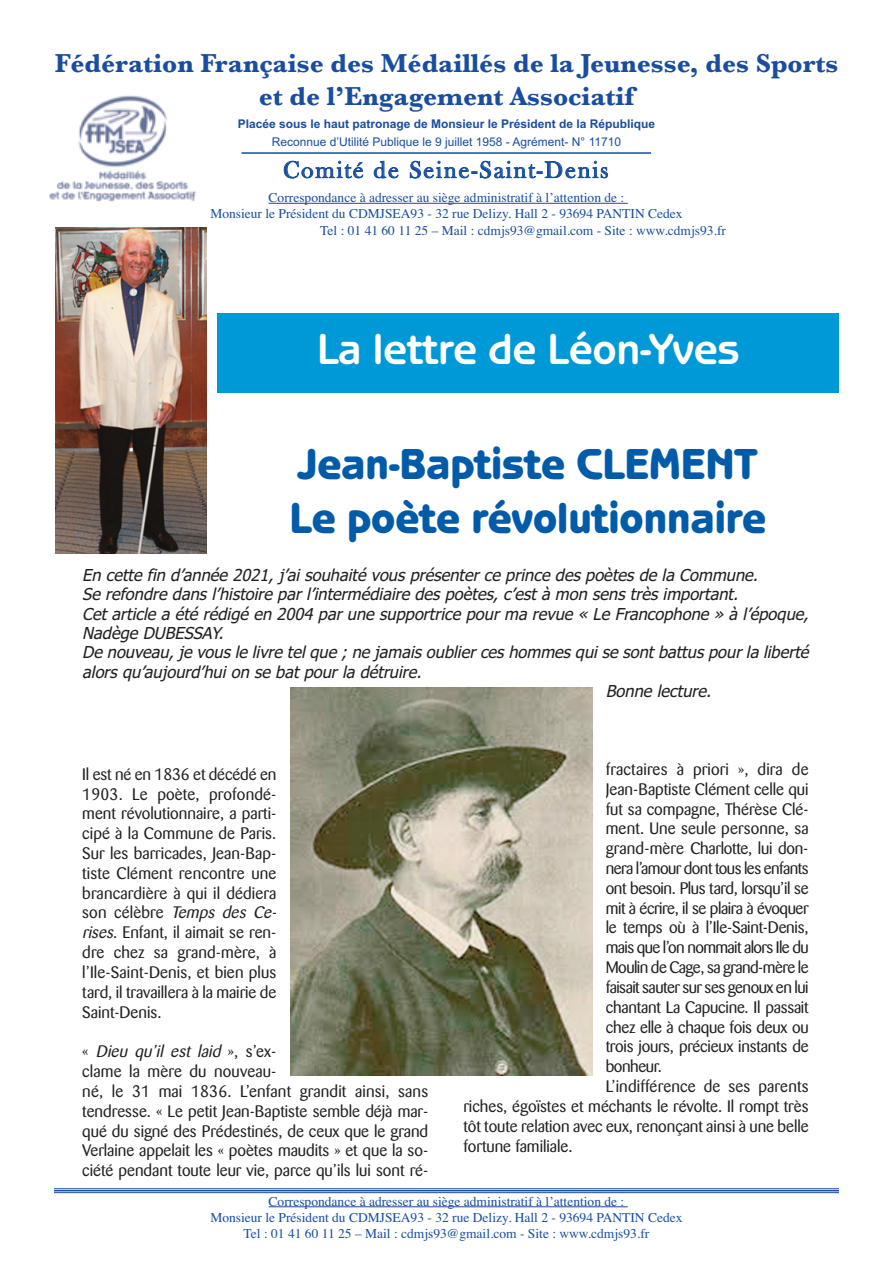
<style>
.page{position:relative;width:893px;height:1263px;background:#fff}
.page>*{position:absolute;margin:0;border:0;box-sizing:border-box;transform-origin:0 0}
.t1{font:800 45px/54.2px "Benguiat Got Md ITC";color:#015ba9}
.t2{font:700 45px "Benguiat Got ITC";color:#fff}
.t3{font:700 27px/32.4px "Baskerville";color:#184d9f;text-align:center}
.t4{font:24px "Bask Old Face";letter-spacing:.085em;color:#184d9f}
.t5{font:16.5px/19.8px "Barmeno";color:#231f20}
.t6{font:italic 16.5px "Tahoma";color:#231f20}
.t7{font:16.5px "Barmeno";letter-spacing:-.035em;color:#231f20}
.t8{font:16.5px "Barmeno";letter-spacing:-.025em;color:#231f20}
.t9{font:16.5px "Barmeno";letter-spacing:-.03em;color:#231f20}
.t10{font:13.5px/16.2px "Times";color:#184d9f;text-align:center}
.t11{font:700 12px "Arial";color:#184d9f}
.t12{font:12px "Arial";color:#184d9f}
.s1{font-style:italic}
</style>
<div class="page">
<hr style="left:269px;top:1206px;width:359px;height:1px;background:#184d9f">
<img style="left:49px;top:95px;width:147px;height:107px">
<hr style="left:269px;top:203px;width:359px;height:1px;background:#184d9f">
<hr style="left:54px;top:1188px;width:785px;height:1px;background:#184d9f">
<hr style="left:54px;top:1190px;width:785px;height:1px;background:#184d9f">
<hr style="left:54px;top:1192px;width:785px;height:1px;background:#184d9f">
<hr style="left:242px;top:152px;width:409px;height:2px;background:#184d9f">
<div style="left:218px;top:313px;width:621px;height:80px;background:#0099d8"></div>
<img style="left:55px;top:228px;width:151px;height:326px">
<img style="left:290px;top:687px;width:302px;height:389px">
<h2 class="t3" style="left:55px;top:47px;width:785px">Fédération Française des Médaillés de la Jeunesse, des Sports et de l’Engagement Associatif</h2>
<p class="t11" style="left:238px;top:116px;width:419px">Placée sous le haut patronage de Monsieur le Président de la République</p>
<p class="t12" style="left:272px;top:134px;width:351px">Reconnue d’Utilité Publique le 9 juillet 1958 - Agrément- N° 11710</p>
<h3 class="t4" style="left:283px;top:155px;width:327px">Comité de Seine-Saint-Denis</h3>
<p class="t10" style="left:269px;top:189px;width:357px">Correspondance à adresser au siège administratif à l’attention de :</p>
<p class="t10" style="left:210px;top:206px;width:474px">Monsieur le Président du CDMJSEA93 - 32 rue Delizy. Hall 2 - 93694 PANTIN Cedex</p>
<p class="t10" style="left:320px;top:222px;width:407px">Tel : 01 41 60 11 25 – Mail : cdmjs93@gmail.com - Site : www.cdmjs93.fr</p>
<h1 class="t2" style="left:317px;top:334px;width:424px">La lettre de Léon-Yves</h1>
<h1 class="t1" style="left:289px;top:442px;width:478px">Jean-Baptiste CLEMENT<br>Le poète révolutionnaire</h1>
<p class="t6" style="left:82px;top:565px;width:682px">En cette fin d’année 2021, j ’ai souhaité vous présenter ce prince des poètes de la Commune.</p>
<p class="t6" style="left:82px;top:585px;width:662px">Se refondre dans l’histoire par l’intermédiaire des poètes, c’est à mon sens très important.</p>
<p class="t6" style="left:82px;top:604px;width:732px">Cet article a été rédigé en 2004 par une supportrice pour ma revue « Le Francophone » à l’époque,</p>
<p class="t6" style="left:82px;top:624px;width:147px">Nadège DUBESSAY.</p>
<p class="t6" style="left:82px;top:643px;width:732px">De nouveau, je vous le livre tel que ; ne jamais oublier ces hommes qui se sont battus pour la liberté</p>
<p class="t6" style="left:82px;top:662px;width:345px">alors qu’aujourd’hui on se bat pour la détruire.</p>
<p class="t6" style="left:606px;top:682px;width:111px">Bonne lecture.</p>
<p class="t5" style="left:82px;top:765px;width:199px">Il est né en 1836 et décédé en<br>1903. Le poète, profondé&shy;ment révolutionnaire, a parti&shy;cipé à la Commune de Paris.<br>Sur les barricades, Jean-Bap&shy;tiste Clément rencontre une brancardière à qui il dédiera son célèbre <span class="s1">Temps des Ce&shy;rises</span>. Enfant, il aimait se ren&shy;dre chez sa grand-mère, à l’Ile-Saint-Denis, et bien plus tard, il travaillera à la mairie de<br>Saint-Denis.</p>
<p class="t5" style="left:82px;top:1043px;width:347px">« <span class="s1">Dieu qu’il est laid</span> » , s ’ex-<br>clame la mère du nouveau-<br>né, le 31 mai 1836. L’enfant grandit ainsi, sans tendresse. « Le petit Jean-Baptiste semble déjà mar&shy;qué du signé des Prédestinés, de ceux que le grand Verlaine appelait les « poètes maudits » et que la so&shy;ciété pendant toute leur vie, parce qu’ils lui sont ré-</p>
<p class="t5" style="left:606px;top:761px;width:204px">fractaires à priori », dira de</p>
<p class="t5" style="left:606px;top:780px;width:204px">Jean-Baptiste Clément celle qui</p>
<p class="t5" style="left:606px;top:800px;width:204px">fut sa compagne, Thérèse Clé-</p>
<p class="t5" style="left:606px;top:820px;width:204px">ment. Une seule personne, sa</p>
<p class="t5" style="left:606px;top:840px;width:204px">grand-mère Charlotte, lui don-</p>
<p class="t7" style="left:606px;top:861px;width:204px">nera l’amour dont tous les enfants</p>
<p class="t8" style="left:606px;top:881px;width:204px">ont besoin. Plus tard, lorsqu’il se</p>
<p class="t8" style="left:606px;top:901px;width:204px">mit à écrire, il se plaira à évoquer</p>
<p class="t5" style="left:606px;top:919px;width:204px">le temps où à l’Ile-Saint-Denis,</p>
<p class="t7" style="left:606px;top:941px;width:204px">mais que l’on nommait alors Ile du</p>
<p class="t7" style="left:606px;top:960px;width:204px">Moulin de Cage, sa grand-mère le</p>
<p class="t9" style="left:606px;top:980px;width:204px">faisait sauter sur ses genoux en lui</p>
<p class="t5" style="left:606px;top:998px;width:204px">chantant La Capucine. Il passait</p>
<p class="t5" style="left:606px;top:1018px;width:204px">chez elle à chaque fois deux ou</p>
<p class="t5" style="left:606px;top:1038px;width:204px">trois jours, précieux instants de</p>
<p class="t8" style="left:606px;top:1059px;width:58px">bonheur.</p>
<p class="t5" style="left:606px;top:1078px;width:204px">L’indifférence de ses parents</p>
<p class="t5" style="left:463px;top:1097px;width:347px">riches, égoïstes et méchants le révolte. Il rompt très</p>
<p class="t5" style="left:463px;top:1117px;width:347px">tôt toute relation avec eux, renonçant ainsi à une belle</p>
<p class="t5" style="left:463px;top:1137px;width:111px">fortune familiale.</p>
<p class="t10" style="left:210px;top:1193px;width:474px">Correspondance à adresser au siège administratif à l’attention de :<br>Monsieur le Président du CDMJSEA93 - 32 rue Delizy. Hall 2 - 93694 PANTIN Cedex<br>Tel : 01 41 60 11 25 – Mail : cdmjs93@gmail.com - Site : www.cdmjs93.fr</p>
</div>
